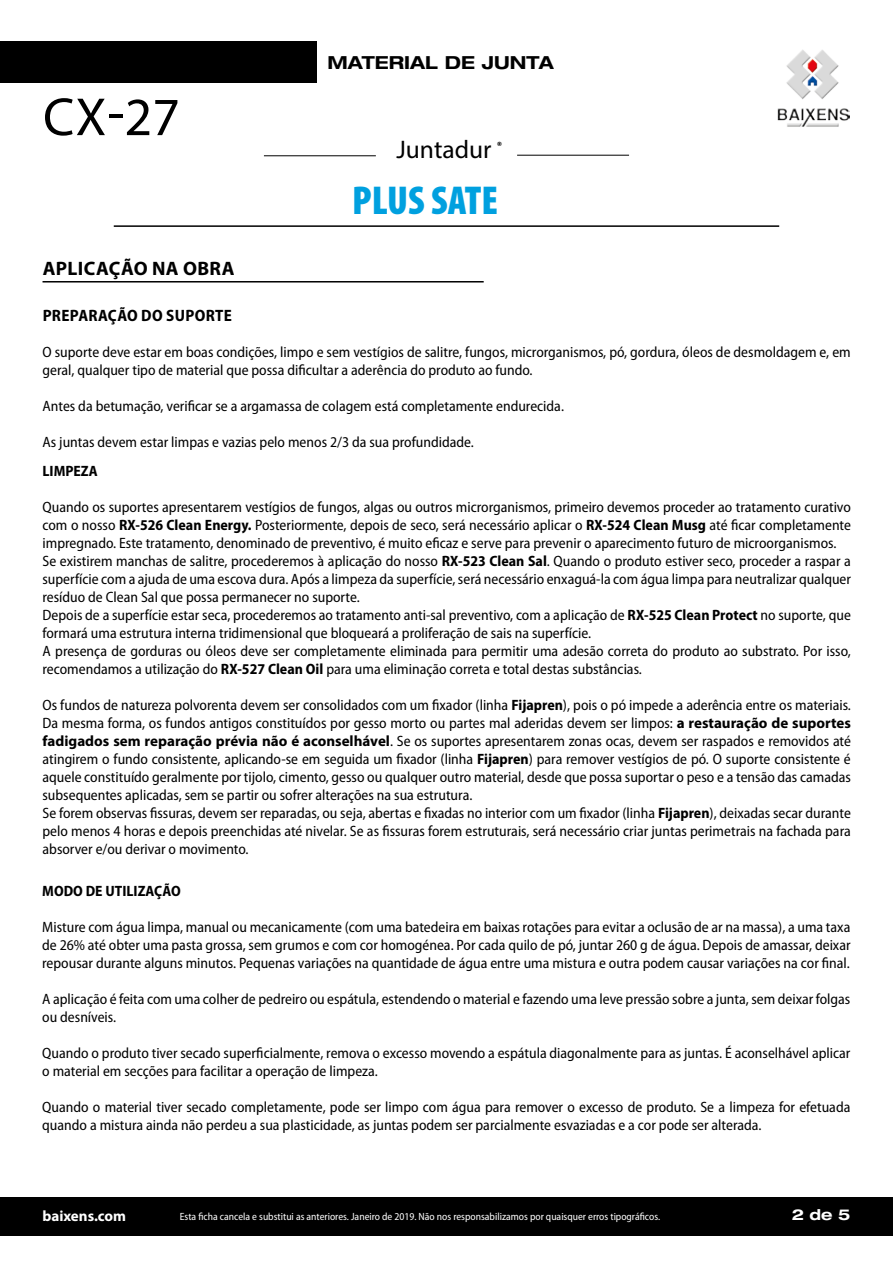
<style>
.page{position:relative;width:893px;height:1263px;background:#fff}
.page>*{position:absolute;margin:0;border:0;box-sizing:border-box;transform-origin:0 0}
.t1{font:54px "Myriad Pro";color:#000}
.t2{font:900 condensed 40.5px "Myriad Pro";color:#00a0df}
.t3{font:25.5px "Myriad Pro";color:#000}
.t4{font:700 19.5px "Myriad Pro";letter-spacing:.02em;color:#000}
.t5{font:700 expanded 18px "Helvetica Neue";color:#000}
.t6{font:700 semi-condensed 16.5px "Myriad Pro";letter-spacing:.02em;color:#000}
.t7{font:semi-condensed 15px/18px "Myriad Pro";color:#000}
.t8{font:700 semi-condensed 15px "Myriad Pro";color:#000}
.t9{font:700 15px "Myriad Pro";color:#fff}
.t10{font:700 expanded 15px "Helvetica Neue";color:#fff}
.t11{font:semi-condensed 10.5px "Myriad Pro";color:#fff}
.t12{font:900 5.85px "Futura BT";color:#000}
.s1{font-weight:700}
.s2{font-weight:700;font-stretch:normal}
</style>
<div class="page">
<div style="left:0;top:42px;width:316px;height:41px;background:#000"></div>
<hr style="left:114px;top:225px;width:665px;height:2px;background:#000">
<img style="left:777px;top:50px;width:72px;height:77px">
<div style="left:0;top:1196px;width:893px;height:39px;background:#000"></div>
<hr style="left:43px;top:281px;width:441px;height:1px;background:#000">
<hr style="left:517px;top:155px;width:112px;height:1px;background:#000">
<hr style="left:264px;top:156px;width:112px;height:1px;background:#000">
<h1 class="t1" style="left:43px;top:84px;width:138px">CX-27</h1>
<h3 class="t4" style="left:43px;top:256px;width:193px">APLICAÇÃO NA OBRA</h3>
<p class="t5" style="left:327px;top:52px;width:228px">MATERIAL DE JUNTA</p>
<h3 class="t3" style="left:396px;top:134px;width:97px">Juntadur</h3>
<p class="t12" style="left:497px;top:141px;width:6px">®</p>
<h2 class="t2" style="left:352px;top:178px;width:147px">PLUS SATE</h2>
<p class="t6" style="left:43px;top:306px;width:191px">PREPARAÇÃO DO SUPORTE</p>
<p class="t7" style="left:43px;top:343px;width:810px">O suporte deve estar em boas condições, limpo e sem vestígios de salitre, fungos, microrganismos, pó, gordura, óleos de desmoldagem e, em geral, qualquer tipo de material que possa dificultar a aderência do produto ao fundo.</p>
<p class="t7" style="left:43px;top:397px;width:523px">Antes da betumação, verificar se a argamassa de colagem está completamente endurecida.</p>
<p class="t7" style="left:43px;top:433px;width:433px">As juntas devem estar limpas e vazias pelo menos 2/3 da sua profundidade.</p>
<p class="t8" style="left:43px;top:462px;width:57px">LIMPEZA</p>
<p class="t7" style="left:43px;top:498px;width:810px">Quando os suportes apresentarem vestígios de fungos, algas ou outros microrganismos, primeiro devemos proceder ao tratamento curativo com o nosso <span class="s1">RX-526 Clean Energy.</span> Posteriormente, depois de seco, será necessário aplicar o <span class="s1">RX-524 Clean Musg</span> até ficar completamente impregnado. Este tratamento, denominado de preventivo, é muito eficaz e serve para prevenir o aparecimento futuro de microorganismos.<br>Se existirem manchas de salitre, procederemos à aplicação do nosso <span class="s1">RX-523 Clean Sal</span>. Quando o produto estiver seco, proceder a raspar a superfície com a ajuda de uma escova dura. Após a limpeza da superfície, será necessário enxaguá-la com água limpa para neutralizar qualquer resíduo de Clean Sal que possa permanecer no suporte.<br>Depois de a superfície estar seca, procederemos ao tratamento anti-sal preventivo, com a aplicação de <span class="s1">RX-525 Clean Protect</span> no suporte, que formará uma estrutura interna tridimensional que bloqueará a proliferação de sais na superfície.<br>A presença de gorduras ou óleos deve ser completamente eliminada para permitir uma adesão correta do produto ao substrato. Por isso, recomendamos a utilização do <span class="s1">RX-527 Clean Oil</span> para uma eliminação correta e total destas substâncias.</p>
<p class="t7" style="left:43px;top:696px;width:810px">Os fundos de natureza polvorenta devem ser consolidados com um fixador (linha <span class="s1">Fijapren</span>), pois o pó impede a aderência entre os materiais.<br>Da mesma forma, os fundos antigos constituídos por gesso morto ou partes mal aderidas devem ser limpos: <span class="s2">a restauração de suportes fadigados sem reparação prévia não é aconselhável</span>. Se os suportes apresentarem zonas ocas, devem ser raspados e removidos até atingirem o fundo consistente, aplicando-se em seguida um fixador (linha <span class="s1">Fijapren</span>) para remover vestígios de pó. O suporte consistente é aquele constituído geralmente por tijolo, cimento, gesso ou qualquer outro material, desde que possa suportar o peso e a tensão das camadas subsequentes aplicadas, sem se partir ou sofrer alterações na sua estrutura.<br>Se forem observas fissuras, devem ser reparadas, ou seja, abertas e fixadas no interior com um fixador (linha <span class="s1">Fijapren</span>), deixadas secar durante pelo menos 4 horas e depois preenchidas até nivelar. Se as fissuras forem estruturais, será necessário criar juntas perimetrais na fachada para absorver e/ou derivar o movimento.</p>
<p class="t8" style="left:42px;top:882px;width:140px">MODO DE UTILIZAÇÃO</p>
<p class="t7" style="left:42px;top:918px;width:810px;text-align:justify">Misture com água limpa, manual ou mecanicamente (com uma batedeira em baixas rotações para evitar a oclusão de ar na massa), a uma taxa de 26% até obter uma pasta grossa, sem grumos e com cor homogénea. Por cada quilo de pó, juntar 260 g de água. Depois de amassar, deixar repousar durante alguns minutos. Pequenas variações na quantidade de água entre uma mistura e outra podem causar variações na cor final.</p>
<p class="t7" style="left:42px;top:990px;width:810px">A aplicação é feita com uma colher de pedreiro ou espátula, estendendo o material e fazendo uma leve pressão sobre a junta, sem deixar folgas ou desníveis.</p>
<p class="t7" style="left:42px;top:1044px;width:810px">Quando o produto tiver secado superficialmente, remova o excesso movendo a espátula diagonalmente para as juntas. É aconselhável aplicar o material em secções para facilitar a operação de limpeza.</p>
<p class="t7" style="left:42px;top:1098px;width:810px">Quando o material tiver secado completamente, pode ser limpo com água para remover o excesso de produto. Se a limpeza for efetuada quando a mistura ainda não perdeu a sua plasticidade, as juntas podem ser parcialmente esvaziadas e a cor pode ser alterada.</p>
<p class="t9" style="left:43px;top:1206px;width:85px">baixens.com</p>
<p class="t11" style="left:180px;top:1211px;width:482px">Esta ficha cancela e substitui as anteriores. Janeiro de 2019. Não nos responsabilizamos por quaisquer erros tipográficos.</p>
<p class="t10" style="left:792px;top:1206px;width:60px">2 de 5</p>
</div>
